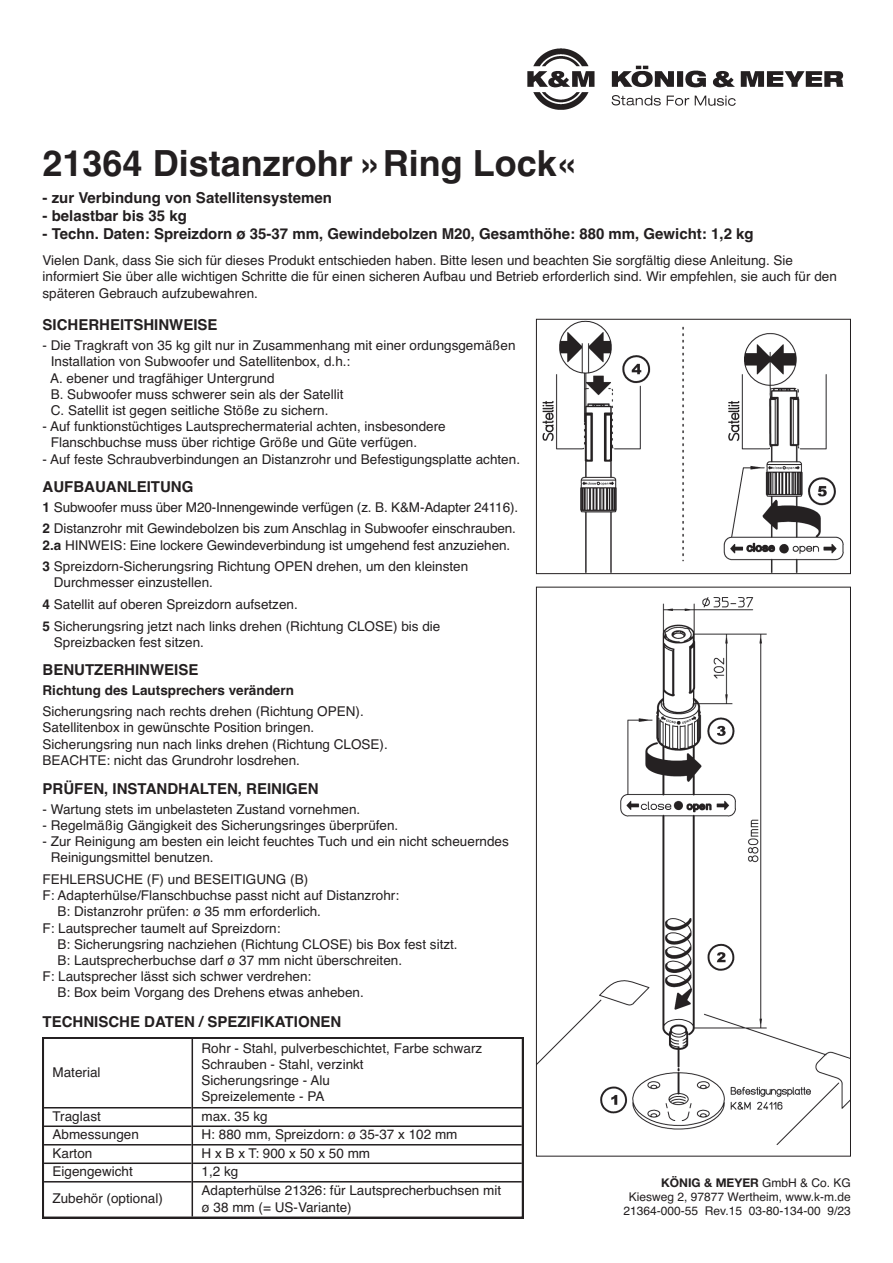
<style>
.page{position:relative;width:893px;height:1263px;background:#fff}
.page>*{position:absolute;margin:0;border:0;box-sizing:border-box;transform-origin:0 0}
.t1{font:700 36px "Helvetica";color:#231f20}
.t2{font:700 15px "Helvetica";color:#231f20}
.t3{font:13.5px/16.2px "Helvetica";color:#231f20}
.t4{font:700 13.5px "Helvetica";color:#231f20}
.t5{font:12px/14.4px "Helvetica";color:#231f20;text-align:center}
.t6{font:700 12px "Helvetica Neue";color:#231f20}
.s1{color:#fff}
.s2{font-weight:700}
.s3{font-weight:700;color:#fff}
.s4{font-family:"Helvetica";font-weight:400}
</style>
<div class="page">
<svg style="left:43px;top:1037px;width:480px;height:181px"></svg>
<hr style="left:191px;top:1039px;width:2px;height:178px;background:#231f20">
<hr style="left:44px;top:1107px;width:147px;height:2px;background:#231f20">
<hr style="left:193px;top:1107px;width:328px;height:2px;background:#231f20">
<hr style="left:44px;top:1126px;width:147px;height:1px;background:#231f20">
<hr style="left:193px;top:1126px;width:328px;height:1px;background:#231f20">
<hr style="left:44px;top:1144px;width:147px;height:2px;background:#231f20">
<hr style="left:193px;top:1144px;width:328px;height:2px;background:#231f20">
<hr style="left:44px;top:1163px;width:147px;height:1px;background:#231f20">
<hr style="left:193px;top:1163px;width:328px;height:1px;background:#231f20">
<hr style="left:44px;top:1181px;width:147px;height:2px;background:#231f20">
<hr style="left:193px;top:1181px;width:328px;height:2px;background:#231f20">
<img style="left:542px;top:321px;width:302px;height:251px">
<div style="left:536px;top:319px;width:314px;height:255px;border:1px solid #231f20"></div>
<img style="left:538px;top:598px;width:310px;height:547px">
<img style="left:527px;top:48px;width:317px;height:61px">
<h1 class="t1" style="left:43px;top:150px;width:536px">21364 Distanzrohr »Ring Lock«</h1>
<p class="t2" style="left:43px;top:192px;width:291px">- zur Verbindung von Satellitensystemen</p>
<p class="t2" style="left:43px;top:210px;width:146px">- belastbar bis 35 kg</p>
<p class="t2" style="left:43px;top:228px;width:712px">- Techn. Daten: Spreizdorn ø 35-37 mm, Gewindebolzen M20, Gesamthöhe: 880 mm, Gewicht: 1,2 kg</p>
<p class="t3" style="left:43px;top:254px;width:795px">Vielen Dank, dass Sie sich für dieses Produkt entschieden haben. Bitte lesen und beachten Sie sorgfältig diese Anleitung. Sie informiert Sie über alle wichtigen Schritte die für einen sicheren Aufbau und Betrieb erforderlich sind. Wir empfehlen, sie auch für den späteren Gebrauch aufzubewahren.</p>
<p class="t2" style="left:43px;top:319px;width:177px">SICHERHEITSHINWEISE</p>
<p class="t3" style="left:43px;top:339px;width:474px">- Die Tragkraft von 35 kg gilt nur in Zusammenhang mit einer ordungsgemäßen</p>
<p class="t3" style="left:43px;top:355px;width:309px"><span class="s1">-</span> Installation von Subwoofer und Satellitenbox, d.h.:</p>
<p class="t3" style="left:43px;top:371px;width:233px"><span class="s1">-</span> A. ebener und tragfähiger Untergrund</p>
<p class="t3" style="left:43px;top:387px;width:302px"><span class="s1">-</span> B. Subwoofer muss schwerer sein als der Satellit</p>
<p class="t3" style="left:43px;top:404px;width:287px"><span class="s1">-</span> C. Satellit ist gegen seitliche Stöße zu sichern.</p>
<p class="t3" style="left:43px;top:420px;width:404px">- Auf funktionstüchtiges Lautsprechermaterial achten, insbesondere</p>
<p class="t3" style="left:43px;top:436px;width:376px"><span class="s1">-</span> Flanschbuchse muss über richtige Größe und Güte verfügen.</p>
<p class="t3" style="left:43px;top:452px;width:479px">- Auf feste Schraubverbindungen an Distanzrohr und Befestigungsplatte achten.</p>
<p class="t2" style="left:43px;top:481px;width:152px">AUFBAUANLEITUNG</p>
<p class="t3" style="left:43px;top:498px;width:477px;line-height:21.6px"><span class="s2">1</span> Subwoofer muss über M20-Innengewinde verfügen (z. B. K&amp;M-Adapter 24116).<br><span class="s2">2</span> Distanzrohr mit Gewindebolzen bis zum Anschlag in Subwoofer einschrauben.</p>
<p class="t3" style="left:43px;top:535px;width:469px;line-height:21.6px"><span class="s2">2.a</span> HINWEIS: Eine lockere Gewindeverbindung ist umgehend fest anzuziehen.<br><span class="s2">3</span> Spreizdorn-Sicherungsring Richtung OPEN drehen, um den kleinsten</p>
<p class="t3" style="left:43px;top:573px;width:399px;line-height:21.6px"><span class="s3">3</span> Durchmesser einzustellen.<br><span class="s2">4</span> Satellit auf oberen Spreizdorn aufsetzen.<br><span class="s2">5</span> Sicherungsring jetzt nach links drehen (Richtung CLOSE) bis die</p>
<p class="t3" style="left:43px;top:635px;width:163px"><span class="s3">5</span> Spreizbacken fest sitzen.</p>
<p class="t2" style="left:43px;top:664px;width:157px">BENUTZERHINWEISE</p>
<p class="t4" style="left:43px;top:685px;width:253px">Richtung des Lautsprechers verändern</p>
<p class="t3" style="left:43px;top:705px;width:347px">Sicherungsring nach rechts drehen (Richtung OPEN).<br>Satellitenbox in gewünschte Position bringen.<br>Sicherungsring nun nach links drehen (Richtung CLOSE).<br>BEACHTE: nicht das Grundrohr losdrehen.</p>
<p class="t2" style="left:43px;top:783px;width:278px">PRÜFEN, INSTANDHALTEN, REINIGEN</p>
<p class="t3" style="left:43px;top:802px;width:319px">- Wartung stets im unbelasteten Zustand vornehmen.</p>
<p class="t3" style="left:43px;top:818px;width:357px">- Regelmäßig Gängigkeit des Sicherungsringes überprüfen.</p>
<p class="t3" style="left:43px;top:835px;width:467px">- Zur Reinigung am besten ein leicht feuchtes Tuch und ein nicht scheuerndes</p>
<p class="t3" style="left:43px;top:848px;width:267px;line-height:21.6px"><span class="s1">-</span> Reinigungsmittel benutzen.<br>FEHLERSUCHE (F) und BESEITIGUNG (B)</p>
<p class="t3" style="left:43px;top:889px;width:358px">F: Adapterhülse/Flanschbuchse passt nicht auf Distanzrohr:</p>
<p class="t3" style="left:58px;top:905px;width:265px">B: Distanzrohr prüfen: ø 35 mm erforderlich.</p>
<p class="t3" style="left:43px;top:921px;width:239px">F: Lautsprecher taumelt auf Spreizdorn:</p>
<p class="t3" style="left:58px;top:937px;width:401px">B: Sicherungsring nachziehen (Richtung CLOSE) bis Box fest sitzt.</p>
<p class="t3" style="left:58px;top:953px;width:346px">B: Lautsprecherbuchse darf ø 37 mm nicht überschreiten.</p>
<p class="t3" style="left:43px;top:970px;width:270px">F: Lautsprecher lässt sich schwer verdrehen:</p>
<p class="t3" style="left:58px;top:986px;width:308px">B: Box beim Vorgang des Drehens etwas anheben.</p>
<p class="t2" style="left:43px;top:1017px;width:300px">TECHNISCHE DATEN / SPEZIFIKATIONEN</p>
<p class="t3" style="left:53px;top:1065px;width:50px">Material</p>
<p class="t3" style="left:201px;top:1041px;width:282px">Rohr - Stahl, pulverbeschichtet, Farbe schwarz<br>Schrauben - Stahl, verzinkt<br>Sicherungsringe - Alu<br>Spreizelemente - PA</p>
<p class="t3" style="left:53px;top:1109px;width:50px">Traglast</p>
<p class="t3" style="left:201px;top:1109px;width:68px">max. 35 kg</p>
<p class="t3" style="left:53px;top:1128px;width:88px">Abmessungen</p>
<p class="t3" style="left:201px;top:1128px;width:257px">H: 880 mm, Spreizdorn: ø 35-37 x 102 mm</p>
<p class="t3" style="left:53px;top:1146px;width:41px">Karton</p>
<p class="t3" style="left:201px;top:1146px;width:170px">H x B x T: 900 x 50 x 50 mm</p>
<p class="t3" style="left:53px;top:1165px;width:82px">Eigengewicht</p>
<p class="t3" style="left:201px;top:1165px;width:38px">1,2 kg</p>
<p class="t3" style="left:53px;top:1192px;width:112px">Zubehör (optional)</p>
<p class="t3" style="left:201px;top:1184px;width:301px">Adapterhülse 21326: für Lautsprecherbuchsen mit ø 38 mm (= US-Variante)</p>
<p class="t6" style="left:661px;top:1175px;width:191px">KÖNIG &amp; MEYER <span class="s4">GmbH &amp; Co. KG</span></p>
<p class="t5" style="left:623px;top:1191px;width:229px">Kiesweg 2, 97877 Wertheim, www.k-m.de<br>21364-000-55 Rev.15 03-80-134-00 9/23</p>
</div>
